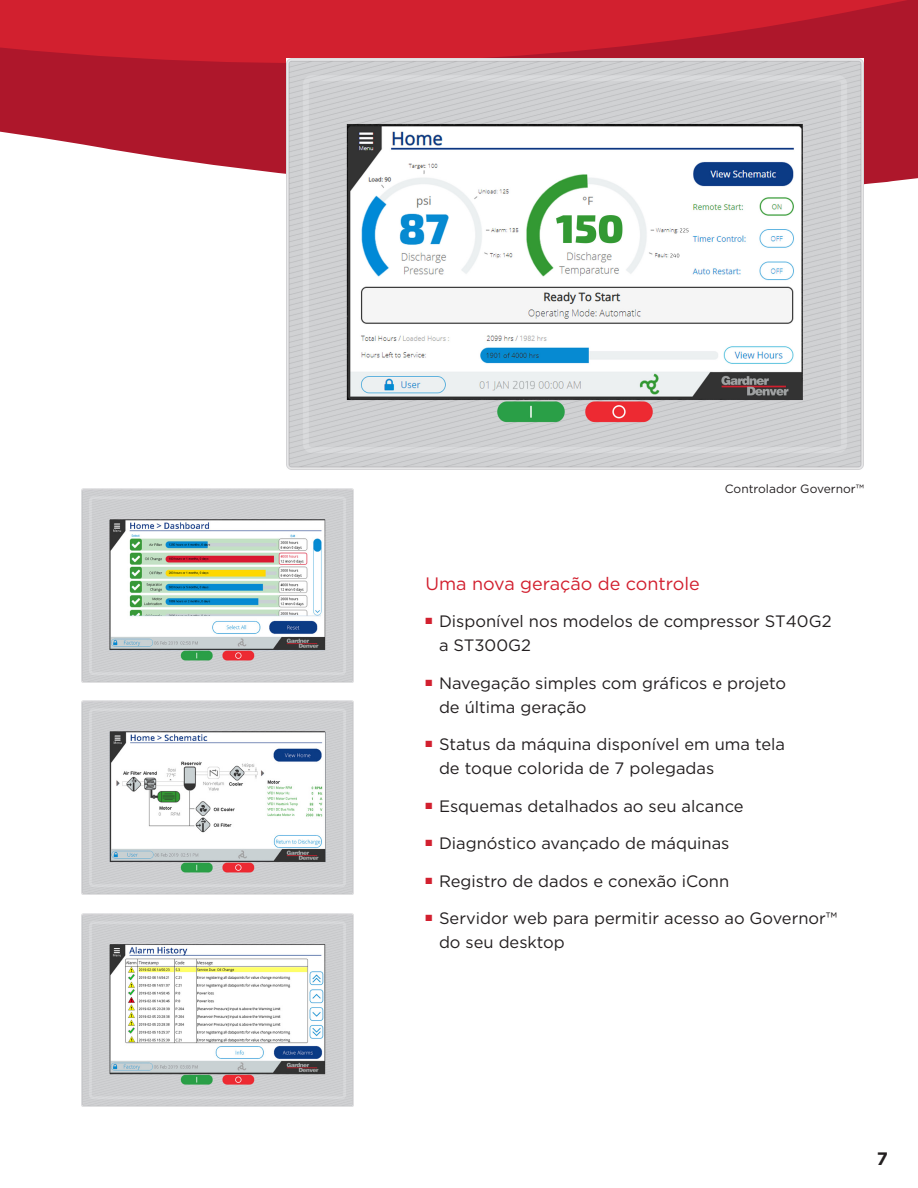
<style>
.page{position:relative;width:918px;height:1188px;background:#fff}
.page>*{position:absolute;margin:0;border:0;box-sizing:border-box;transform-origin:0 0}
.Heading_12{font:18px "Gotham";color:#d2202f}
.Page_Num_-_Right{font:700 18px "Gotham";color:#231f20}
.t1{font:16.5px/24px "Gotham";color:#231f20}
.Body_Text_8_-_captio{font:12px "Gotham";color:#231f20}
</style>
<div class="page">
<svg style="left:0;top:111px;width:918px;height:74px;fill:#ae172b"></svg>
<svg style="left:0;top:0;width:918px;height:111px;background:#c31d2e"></svg>
<img style="left:286px;top:59px;width:578px;height:411px">
<img style="left:81px;top:913px;width:272px;height:194px">
<img style="left:81px;top:489px;width:272px;height:193px">
<img style="left:81px;top:701px;width:272px;height:194px">
<p class="Body_Text_8_-_captio" style="left:725px;top:481px;width:141px">Controlador Governor™</p>
<p class="Heading_12" style="left:426px;top:572px;width:276px">Uma nova geração de controle</p>
<p class="t1" style="left:439px;top:609px;width:394px;text-indent:-14px"><sup>■</sup> Disponível nos modelos de compressor ST40G2 a ST300G2</p>
<p class="t1" style="left:439px;top:671px;width:349px;text-indent:-14px"><sup>■</sup> Navegação simples com gráficos e projeto de última geração</p>
<p class="t1" style="left:439px;top:732px;width:348px;text-indent:-14px"><sup>■</sup> Status da máquina disponível em uma tela de toque colorida de 7 polegadas</p>
<p class="t1" style="left:426px;top:794px;width:320px"><sup>■</sup> Esquemas detalhados ao seu alcance</p>
<p class="t1" style="left:426px;top:831px;width:305px"><sup>■</sup> Diagnóstico avançado de máquinas</p>
<p class="t1" style="left:426px;top:869px;width:305px"><sup>■</sup> Registro de dados e conexão iConn</p>
<p class="t1" style="left:439px;top:906px;width:400px;text-indent:-14px"><sup>■</sup> Servidor web para permitir acesso ao Governor™ do seu desktop</p>
<p class="Page_Num_-_Right" style="left:877px;top:1147px;width:13px">7</p>
</div>
